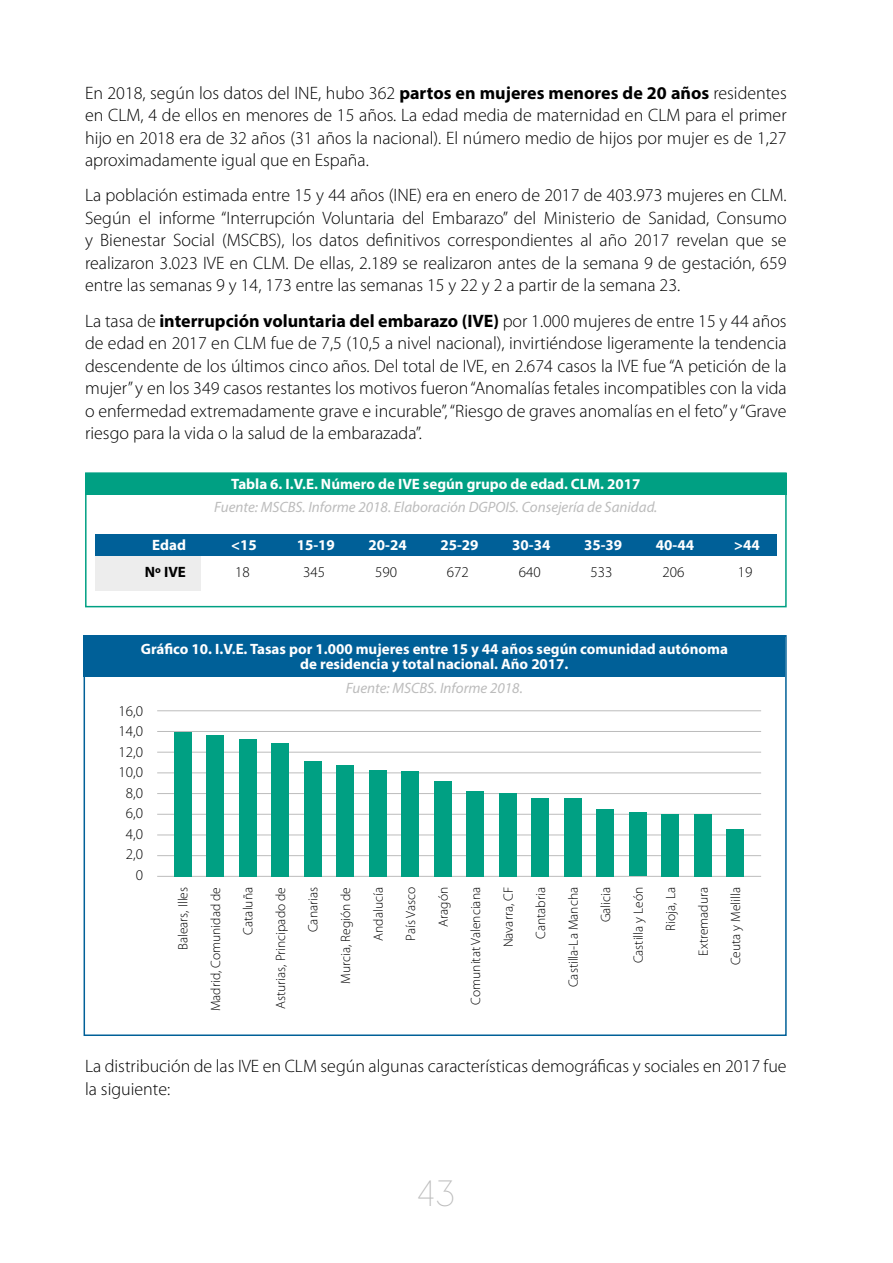
<style>
.page{position:relative;width:893px;height:1263px;background:#fff}
.page>*{position:absolute;margin:0;border:0;box-sizing:border-box;transform-origin:0 0}
.t1{font:100 36px "Visby CF";color:#bcbcbc}
.t2{font:300 18px/22.5px "Myriad Pro";color:#000;text-align:justify}
.t3{font:700 15px/15px "Myriad Pro";color:#fff;text-align:center}
.t4{font:italic 15px "Myriad Pro";color:#bcbcbc}
.t5{font:300 15px/20.4px "Myriad Pro";color:#000;text-align:right}
.t6{font:700 15px "Myriad Pro";color:#000}
.t7{font:300 13.5px "Myriad Pro";color:#000}
.s1{font-weight:700}
</style>
<div class="page">
<div style="left:96px;top:537px;width:105px;height:53px;background:#ededed"></div>
<div style="left:96px;top:535px;width:681px;height:21px;background:#006098"></div>
<div style="left:85px;top:472px;width:702px;height:135px;border:2px solid #00a083"></div>
<div style="left:85px;top:473px;width:702px;height:21px;background:#00a083"></div>
<hr style="left:157px;top:710px;width:604px;height:1px;background:#bcbcbc">
<hr style="left:157px;top:731px;width:604px;height:1px;background:#bcbcbc">
<hr style="left:157px;top:772px;width:604px;height:1px;background:#bcbcbc">
<hr style="left:157px;top:814px;width:604px;height:1px;background:#bcbcbc">
<hr style="left:157px;top:834px;width:604px;height:1px;background:#bcbcbc">
<hr style="left:157px;top:855px;width:604px;height:1px;background:#bcbcbc">
<hr style="left:157px;top:876px;width:604px;height:1px;background:#bcbcbc">
<hr style="left:157px;top:752px;width:604px;height:1px;background:#bcbcbc">
<hr style="left:157px;top:793px;width:604px;height:1px;background:#bcbcbc">
<div style="left:84px;top:635px;width:701px;height:42px;background:#006098"></div>
<div style="left:174px;top:732px;width:17px;height:145px;background:#00a083"></div>
<div style="left:207px;top:735px;width:17px;height:142px;background:#00a083"></div>
<div style="left:239px;top:739px;width:17px;height:138px;background:#00a083"></div>
<div style="left:272px;top:744px;width:17px;height:133px;background:#00a083"></div>
<div style="left:304px;top:761px;width:17px;height:116px;background:#00a083"></div>
<div style="left:337px;top:765px;width:17px;height:112px;background:#00a083"></div>
<div style="left:369px;top:770px;width:17px;height:107px;background:#00a083"></div>
<div style="left:402px;top:771px;width:17px;height:106px;background:#00a083"></div>
<div style="left:434px;top:781px;width:17px;height:96px;background:#00a083"></div>
<div style="left:467px;top:792px;width:17px;height:85px;background:#00a083"></div>
<div style="left:499px;top:793px;width:17px;height:84px;background:#00a083"></div>
<div style="left:532px;top:798px;width:17px;height:79px;background:#00a083"></div>
<div style="left:564px;top:798px;width:17px;height:79px;background:#00a083"></div>
<div style="left:597px;top:809px;width:17px;height:68px;background:#00a083"></div>
<div style="left:629px;top:812px;width:17px;height:64px;background:#00a083"></div>
<div style="left:662px;top:814px;width:17px;height:63px;background:#00a083"></div>
<div style="left:694px;top:814px;width:17px;height:63px;background:#00a083"></div>
<div style="left:727px;top:829px;width:17px;height:48px;background:#00a083"></div>
<p class="t2" style="left:85px;top:81px;width:703px">En 2018, según los datos del INE, hubo 362 <span class="s1">partos en mujeres menores de 20 años</span> residentes en CLM, 4 de ellos en menores de 15 años. La edad media de maternidad en CLM para el primer hijo en 2018 era de 32 años (31 años la nacional). El número medio de hijos por mujer es de 1,27 aproximadamente igual que en España.</p>
<p class="t2" style="left:85px;top:184px;width:703px">La población estimada entre 15 y 44 años (INE) era en enero de 2017 de 403.973 mujeres en CLM.<br>Según el informe “Interrupción Voluntaria del Embarazo” del Ministerio de Sanidad, Consumo y Bienestar Social (MSCBS), los datos definitivos correspondientes al año 2017 revelan que se realizaron 3.023 IVE en CLM. De ellas, 2.189 se realizaron antes de la semana 9 de gestación, 659 entre las semanas 9 y 14, 173 entre las semanas 15 y 22 y 2 a partir de la semana 23.</p>
<p class="t2" style="left:85px;top:309px;width:703px">La tasa de <span class="s1">interrupción voluntaria del embarazo (IVE)</span> por 1.000 mujeres de entre 15 y 44 años de edad en 2017 en CLM fue de 7,5 (10,5 a nivel nacional), invirtiéndose ligeramente la tendencia descendente de los últimos cinco años. Del total de IVE, en 2.674 casos la IVE fue “A petición de la mujer” y en los 349 casos restantes los motivos fueron “Anomalías fetales incompatibles con la vida o enfermedad extremadamente grave e incurable”, “Riesgo de graves anomalías en el feto” y “Grave riesgo para la vida o la salud de la embarazada”.</p>
<p class="t3" style="left:231px;top:476px;width:411px">Tabla 6. I.V.E. Número de IVE según grupo de edad. CLM. 2017</p>
<p class="t3" style="left:152px;top:537px;width:35px">Edad</p>
<p class="t6" style="left:145px;top:562px;width:42px">Nº IVE</p>
<p class="t4" style="left:214px;top:498px;width:445px">Fuente: MSCBS. Informe 2018. Elaboración DGPOIS. Consejería de Sanidad.</p>
<p class="t3" style="left:231px;top:537px;width:27px">&lt;15</p>
<p class="t5" style="left:235px;top:561px;width:16px">18</p>
<p class="t3" style="left:297px;top:537px;width:40px">15-19</p>
<p class="t5" style="left:303px;top:561px;width:23px">345</p>
<p class="t3" style="left:369px;top:537px;width:40px">20-24</p>
<p class="t5" style="left:375px;top:561px;width:23px">590</p>
<p class="t3" style="left:440px;top:537px;width:40px">25-29</p>
<p class="t5" style="left:447px;top:561px;width:23px">672</p>
<p class="t3" style="left:512px;top:537px;width:40px">30-34</p>
<p class="t5" style="left:519px;top:561px;width:23px">640</p>
<p class="t3" style="left:584px;top:537px;width:40px">35-39</p>
<p class="t5" style="left:591px;top:561px;width:23px">533</p>
<p class="t3" style="left:656px;top:537px;width:40px">40-44</p>
<p class="t5" style="left:662px;top:561px;width:23px">206</p>
<p class="t3" style="left:734px;top:537px;width:27px">&gt;44</p>
<p class="t5" style="left:738px;top:561px;width:16px">19</p>
<p class="t3" style="left:141px;top:641px;width:589px">Gráfico 10. I.V.E. Tasas por 1.000 mujeres entre 15 y 44 años según comunidad autónoma de residencia y total nacional. Año 2017.</p>
<p class="t5" style="left:119px;top:701px;width:26px">16,0<br>14,0<br>12,0<br>10,0<br>8,0<br>6,0<br>4,0<br>2,0<br>0</p>
<p class="t4" style="left:346px;top:679px;width:178px">Fuente: MSCBS. Informe 2018.</p>
<p class="t7" style="left:175px;top:950px;width:65px;rotate:-90deg">Balears, Illes</p>
<p class="t7" style="left:207px;top:1011px;width:126px;rotate:-90deg">Madrid, Comunidad de</p>
<p class="t7" style="left:240px;top:934px;width:49px;rotate:-90deg">Cataluña</p>
<p class="t7" style="left:273px;top:1009px;width:123px;rotate:-90deg">Asturias, Principado de</p>
<p class="t7" style="left:305px;top:932px;width:47px;rotate:-90deg">Canarias</p>
<p class="t7" style="left:338px;top:984px;width:98px;rotate:-90deg">Murcia, Región de</p>
<p class="t7" style="left:370px;top:941px;width:55px;rotate:-90deg">Andalucía</p>
<p class="t7" style="left:403px;top:941px;width:55px;rotate:-90deg">País Vasco</p>
<p class="t7" style="left:435px;top:927px;width:41px;rotate:-90deg">Aragón</p>
<p class="t7" style="left:468px;top:1005px;width:119px;rotate:-90deg">Comunitat Valenciana</p>
<p class="t7" style="left:500px;top:947px;width:62px;rotate:-90deg">Navarra, CF</p>
<p class="t7" style="left:533px;top:939px;width:53px;rotate:-90deg">Cantabria</p>
<p class="t7" style="left:565px;top:987px;width:102px;rotate:-90deg">Castilla-La Mancha</p>
<p class="t7" style="left:598px;top:922px;width:37px;rotate:-90deg">Galicia</p>
<p class="t7" style="left:630px;top:963px;width:78px;rotate:-90deg">Castilla y León</p>
<p class="t7" style="left:663px;top:930px;width:45px;rotate:-90deg">Rioja, La</p>
<p class="t7" style="left:695px;top:956px;width:70px;rotate:-90deg">Extremadura</p>
<p class="t7" style="left:728px;top:965px;width:80px;rotate:-90deg">Ceuta y Melilla</p>
<p class="t2" style="left:85px;top:1055px;width:703px">La distribución de las IVE en CLM según algunas características demográficas y sociales en 2017 fue la siguiente:</p>
<h1 class="t1" style="left:416px;top:1172px;width:40px">43</h1>
</div>
